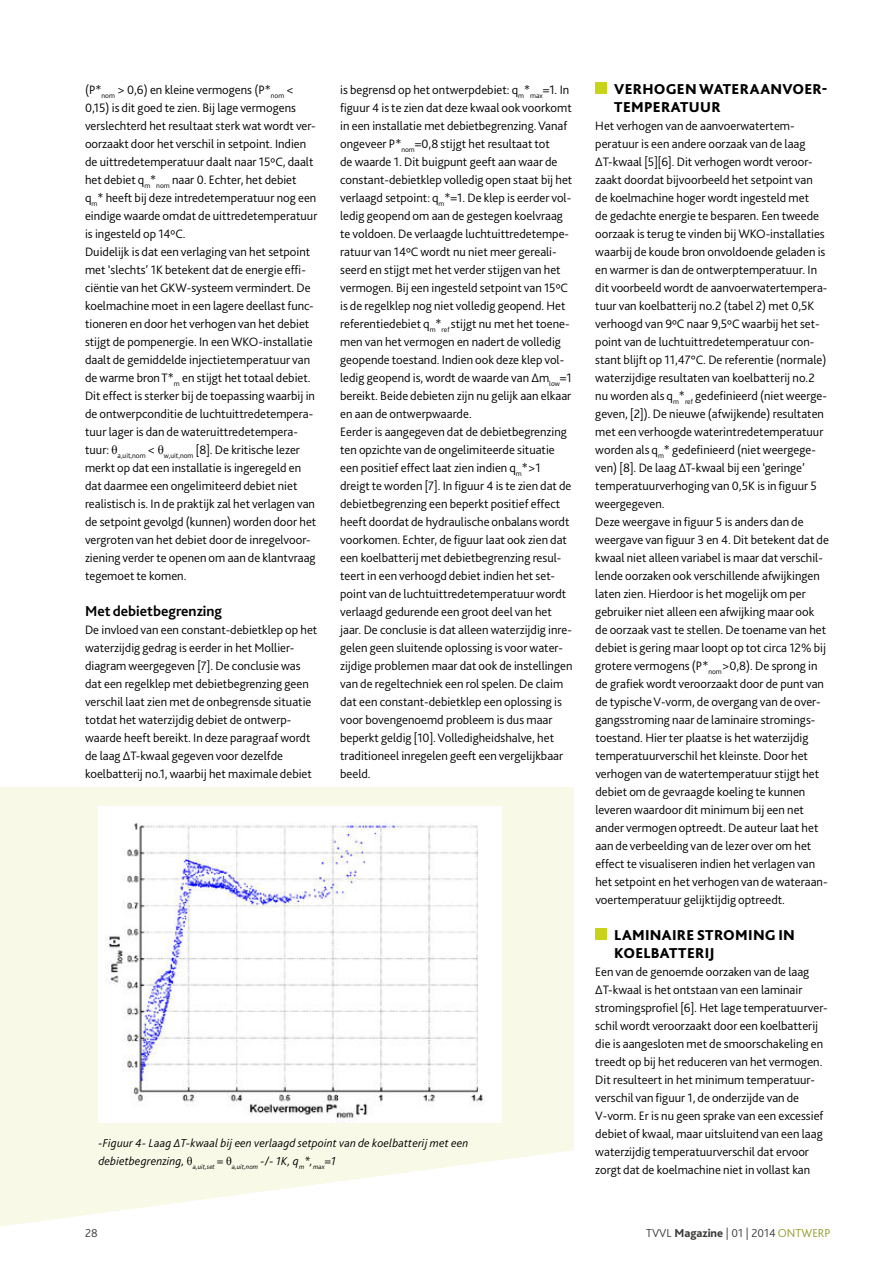
<style>
.page{position:relative;width:893px;height:1263px;background:#fff}
.page>*{position:absolute;margin:0;border:0;box-sizing:border-box;transform-origin:0 0}
.t1{font:800 15px/18px "Bliss 2";letter-spacing:.02em;color:#000}
.t2{font:700 15px "Bliss 2";color:#000}
.t3{font:300 12.75px/18px "Bliss 2";color:#000}
.t4{font:italic 300 12px/18px "Bliss 2";letter-spacing:.01em;color:#000}
.t5{font:300 12px "Bliss 2";color:#3c3c3b}
.s1{font-family:"Times New Roman";font-weight:400}
.s2{font-family:"Times New Roman";font-weight:400;font-style:normal}
.s3{font-weight:800}
.s4{color:#919c26}
</style>
<div class="page">
<svg style="left:0;top:787px;width:574px;height:439px;fill:#f8f9e6"></svg>
<div style="left:595px;top:83px;width:12px;height:11px;background:#c8d419"></div>
<div style="left:595px;top:929px;width:12px;height:11px;background:#c8d419"></div>
<img style="left:99px;top:807px;width:403px;height:316px">
<p class="t3" style="left:340px;top:82px;width:234px">is begrensd op het ontwerpdebiet: q<sub>m</sub>*<sub>max</sub>=1. In figuur 4 is te zien dat deze kwaal ook voorkomt in een installatie met debietbegrenzing. Vanaf ongeveer P*<sub>nom</sub>=0,8 stijgt het resultaat tot<br>de waarde 1. Dit buigpunt geeft aan waar de constant-debietklep volledig open staat bij het verlaagd setpoint: q<sub>m</sub>*=1. De klep is eerder vol&shy;ledig geopend om aan de gestegen koelvraag te voldoen. De verlaagde luchtuittredetempe&shy;ratuur van 14ºC wordt nu niet meer gereali&shy;seerd en stijgt met het verder stijgen van het vermogen. Bij een ingesteld setpoint van 15ºC is de regelklep nog niet volledig geopend. Het referentiedebiet q<sub>m</sub>*<sub>ref</sub> stijgt nu met het toene&shy;men van het vermogen en nadert de volledig geopende toestand. Indien ook deze klep vol&shy;ledig geopend is, wordt de waarde van ∆m<sub>low</sub>=1 bereikt. Beide debieten zijn nu gelijk aan elkaar en aan de ontwerpwaarde.<br>Eerder is aangegeven dat de debietbegrenzing ten opzichte van de ongelimiteerde situatie een positief effect laat zien indien q<sub>m</sub>*&gt;1 dreigt te worden [7]. In figuur 4 is te zien dat de debietbegrenzing een beperkt positief effect heeft doordat de hydraulische onbalans wordt voorkomen. Echter, de figuur laat ook zien dat een koelbatterij met debietbegrenzing resul&shy;teert in een verhoogd debiet indien het set&shy;point van de luchtuittredetemperatuur wordt verlaagd gedurende een groot deel van het jaar. De conclusie is dat alleen waterzijdig inre&shy;gelen geen sluitende oplossing is voor water&shy;zijdige problemen maar dat ook de instellingen van de regeltechniek een rol spelen. De claim dat een constant-debietklep een oplossing is voor bovengenoemd probleem is dus maar beperkt geldig [10]. Volledigheidshalve, het traditioneel inregelen geeft een vergelijkbaar beeld.</p>
<p class="t1" style="left:614px;top:81px;width:215px">VERHOGEN WATERAANVOER-<br>TEMPERATUUR</p>
<p class="t3" style="left:85px;top:82px;width:234px">(P*<sub>nom</sub> &gt; 0,6) en kleine vermogens (P*<sub>nom</sub> &lt; 0,15) is dit goed te zien. Bij lage vermogens verslechterd het resultaat sterk wat wordt ver&shy;oorzaakt door het verschil in setpoint. Indien de uittredetemperatuur daalt naar 15ºC, daalt het debiet q<sub>m</sub>*<sub>nom</sub> naar 0. Echter, het debiet q<sub>m</sub>* heeft bij deze intredetemperatuur nog een eindige waarde omdat de uittredetemperatuur is ingesteld op 14ºC.<br>Duidelijk is dat een verlaging van het setpoint met ‘slechts’ 1K betekent dat de energie effi&shy;ciëntie van het GKW-systeem vermindert. De koelmachine moet in een lagere deellast func&shy;tioneren en door het verhogen van het debiet stijgt de pompenergie. In een WKO-installatie daalt de gemiddelde injectietemperatuur van de warme bron T*<sub>m</sub> en stijgt het totaal debiet.<br>Dit effect is sterker bij de toepassing waarbij in de ontwerpconditie de luchtuittredetempera&shy;tuur lager is dan de wateruittredetempera&shy;tuur: <span class="s1">θ</span><sub>a,uit,nom</sub> &lt; <span class="s1">θ</span><sub>w,uit,nom</sub> [8]. De kritische lezer merkt op dat een installatie is ingeregeld en dat daarmee een ongelimiteerd debiet niet realistisch is. In de praktijk zal het verlagen van de setpoint gevolgd (kunnen) worden door het vergroten van het debiet door de inregelvoor&shy;ziening verder te openen om aan de klantvraag tegemoet te komen.</p>
<p class="t2" style="left:85px;top:604px;width:139px">Met debietbegrenzing</p>
<p class="t3" style="left:85px;top:622px;width:234px">De invloed van een constant-debietklep op het waterzijdig gedrag is eerder in het Mollier&shy;diagram weergegeven [7]. De conclusie was dat een regelklep met debietbegrenzing geen verschil laat zien met de onbegrensde situatie totdat het waterzijdig debiet de ontwerp&shy;waarde heeft bereikt. In deze paragraaf wordt de laag ∆T-kwaal gegeven voor dezelfde koelbatterij no.1, waarbij het maximale debiet</p>
<p class="t3" style="left:595px;top:118px;width:235px">Het verhogen van de aanvoerwatertem&shy;peratuur is een andere oorzaak van de laag ∆T-kwaal [5][6]. Dit verhogen wordt veroor&shy;zaakt doordat bijvoorbeeld het setpoint van<br>de koelmachine hoger wordt ingesteld met<br>de gedachte energie te besparen. Een tweede oorzaak is terug te vinden bij WKO-installaties waarbij de koude bron onvoldoende geladen is en warmer is dan de ontwerptemperatuur. In dit voorbeeld wordt de aanvoerwatertempera&shy;tuur van koelbatterij no.2 (tabel 2) met 0,5K verhoogd van 9ºC naar 9,5ºC waarbij het set&shy;point van de luchtuittredetemperatuur con&shy;stant blijft op 11,47°C. De referentie (normale) waterzijdige resultaten van koelbatterij no.2 nu worden als q<sub>m</sub>*<sub>ref</sub> gedefinieerd (niet weerge&shy;geven, [2]). De nieuwe (afwijkende) resultaten met een verhoogde waterintredetemperatuur worden als q<sub>m</sub>* gedefinieerd (niet weergege&shy;ven) [8]. De laag ∆T-kwaal bij een ‘geringe’ temperatuurverhoging van 0,5K is in figuur 5 weergegeven.<br>Deze weergave in figuur 5 is anders dan de weergave van figuur 3 en 4. Dit betekent dat de kwaal niet alleen variabel is maar dat verschil&shy;lende oorzaken ook verschillende afwijkingen laten zien. Hierdoor is het mogelijk om per gebruiker niet alleen een afwijking maar ook de oorzaak vast te stellen. De toename van het debiet is gering maar loopt op tot circa 12% bij grotere vermogens (P*<sub>nom</sub>&gt;0,8). De sprong in de grafiek wordt veroorzaakt door de punt van de typische V-vorm, de overgang van de over&shy;gangsstroming naar de laminaire stromings&shy;toestand. Hier ter plaatse is het waterzijdig temperatuurverschil het kleinste. Door het verhogen van de watertemperatuur stijgt het debiet om de gevraagde koeling te kunnen leveren waardoor dit minimum bij een net ander vermogen optreedt. De auteur laat het aan de verbeelding van de lezer over om het effect te visualiseren indien het verlagen van het setpoint en het verhogen van de wateraan&shy;voertemperatuur gelijktijdig optreedt.</p>
<p class="t1" style="left:614px;top:927px;width:182px">LAMINAIRE STROMING IN<br>KOELBATTERIJ</p>
<p class="t3" style="left:595px;top:964px;width:234px">Een van de genoemde oorzaken van de laag ∆T-kwaal is het ontstaan van een laminair stromingsprofiel [6]. Het lage temperatuurver&shy;schil wordt veroorzaakt door een koelbatterij die is aangesloten met de smoorschakeling en treedt op bij het reduceren van het vermogen.<br>Dit resulteert in het minimum temperatuur&shy;verschil van figuur 1, de onderzijde van de V-vorm. Er is nu geen sprake van een excessief debiet of kwaal, maar uitsluitend van een laag waterzijdig temperatuurverschil dat ervoor zorgt dat de koelmachine niet in vollast kan</p>
<p class="t4" style="left:99px;top:1135px;width:371px">-Figuur 4- Laag ∆T-kwaal bij een verlaagd setpoint van de koelbatterij met een debietbegrenzing, <span class="s2">θ</span><sub>a,uit,set</sub> = <span class="s2">θ</span><sub>a,uit,nom</sub> -/- 1K, q<sub>m</sub>*,<sub>max</sub>=1</p>
<p class="t5" style="left:85px;top:1228px;width:14px">28</p>
<p class="t5" style="left:646px;top:1228px;width:186px">TVVL <span class="s3">Magazine</span> | 01 | 2014 <span class="s4">ONTWERP</span></p>
</div>
